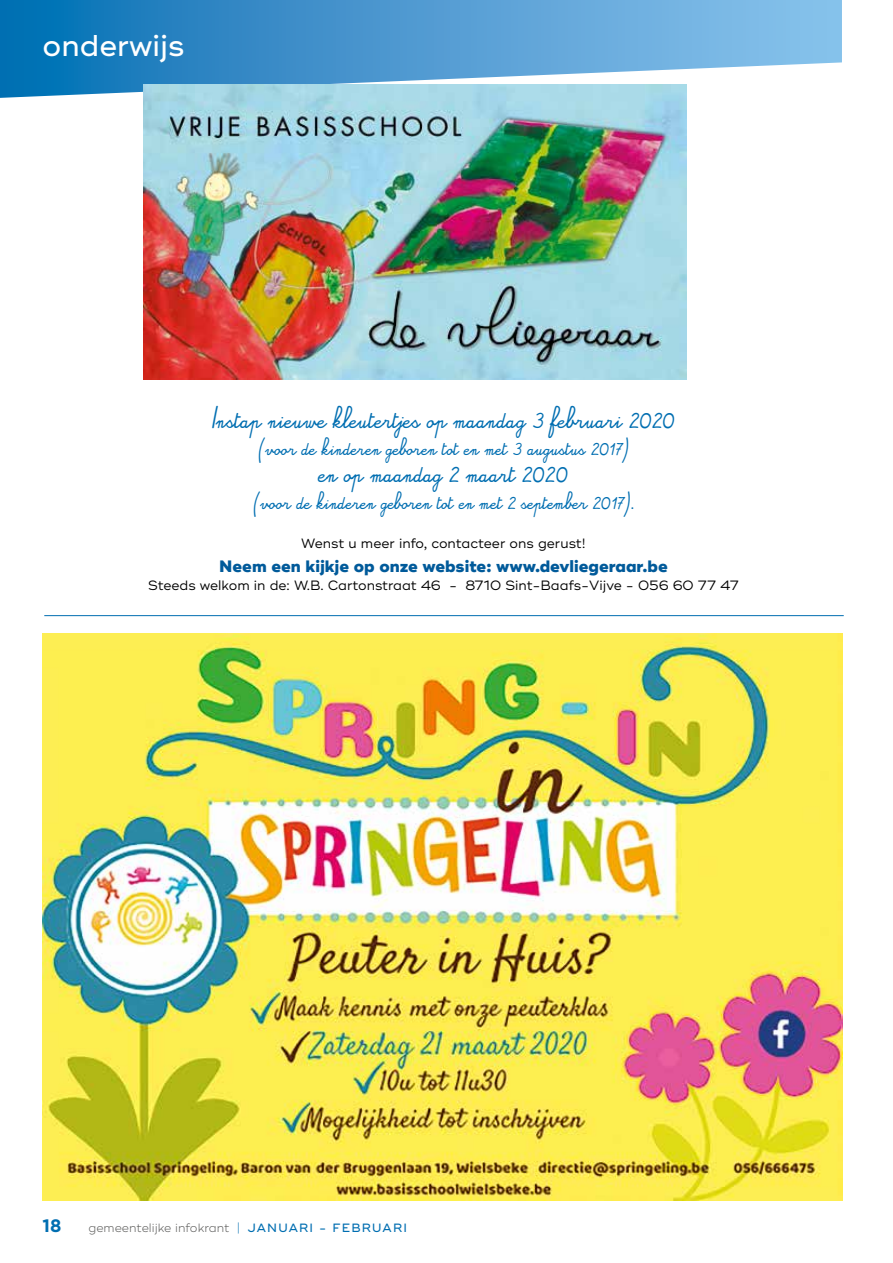
<style>
.page{position:relative;width:893px;height:1263px;background:#fff}
.page>*{position:absolute;margin:0;border:0;box-sizing:border-box;transform-origin:0 0}
.t1{font:500 30px "Ridley Grotesk";color:#fff}
.t2{font:700 18px "Gotham";color:#006eb1}
.t3{font:800 16.5px "Ridley Grotesk";color:#005a9a}
.t4{font:15px "Alamain";letter-spacing:-.01em;color:#006eb1}
.t5{font:13.5px "Ridley Grotesk";color:#000}
.t6{font:12px "Alamain";letter-spacing:-.01em;color:#006eb1}
.t7{font:300 12px "Ridley Grotesk";color:#575756}
.s1{font-family:"Gotham";color:#006eb1}
.s2{font-weight:500;color:#006eb1}
</style>
<div class="page">
<svg style="left:0;top:0;width:842px;height:98px;background:#5ba2d4"></svg>
<img style="left:143px;top:85px;width:543px;height:295px">
<hr style="left:44px;top:615px;width:800px;height:1px;background:#006eb1">
<img style="left:42px;top:634px;width:800px;height:566px">
<h1 class="t1" style="left:43px;top:28px;width:143px">onderwijs</h1>
<p class="t4" style="left:212px;top:414px;width:465px">Instap nieuwe kleutertjes op maandag 3 februari 2020</p>
<p class="t6" style="left:257px;top:443px;width:374px">(voor de kinderen geboren tot en met 3 augustus 2017)</p>
<p class="t4" style="left:318px;top:468px;width:252px">en op maandag 2 maart 2020</p>
<p class="t6" style="left:252px;top:497px;width:384px">(voor de kinderen geboren tot en met 2 september 2017).</p>
<p class="t5" style="left:301px;top:535px;width:286px">Wenst u meer info, contacteer ons gerust!</p>
<p class="t3" style="left:219px;top:556px;width:450px">Neem een kijkje op onze website: www.devliegeraar.be</p>
<p class="t5" style="left:148px;top:577px;width:593px">Steeds welkom in de: W.B. Cartonstraat 46 - 8710 Sint-Baafs-Vijve - 056 60 77 47</p>
<h2 class="t2" style="left:43px;top:1214px;width:20px">18</h2>
<p class="t7" style="left:88px;top:1220px;width:320px">gemeentelijke infokrant <span class="s1">|</span> <span class="s2">JANUARI - FEBRUARI</span></p>
</div>
